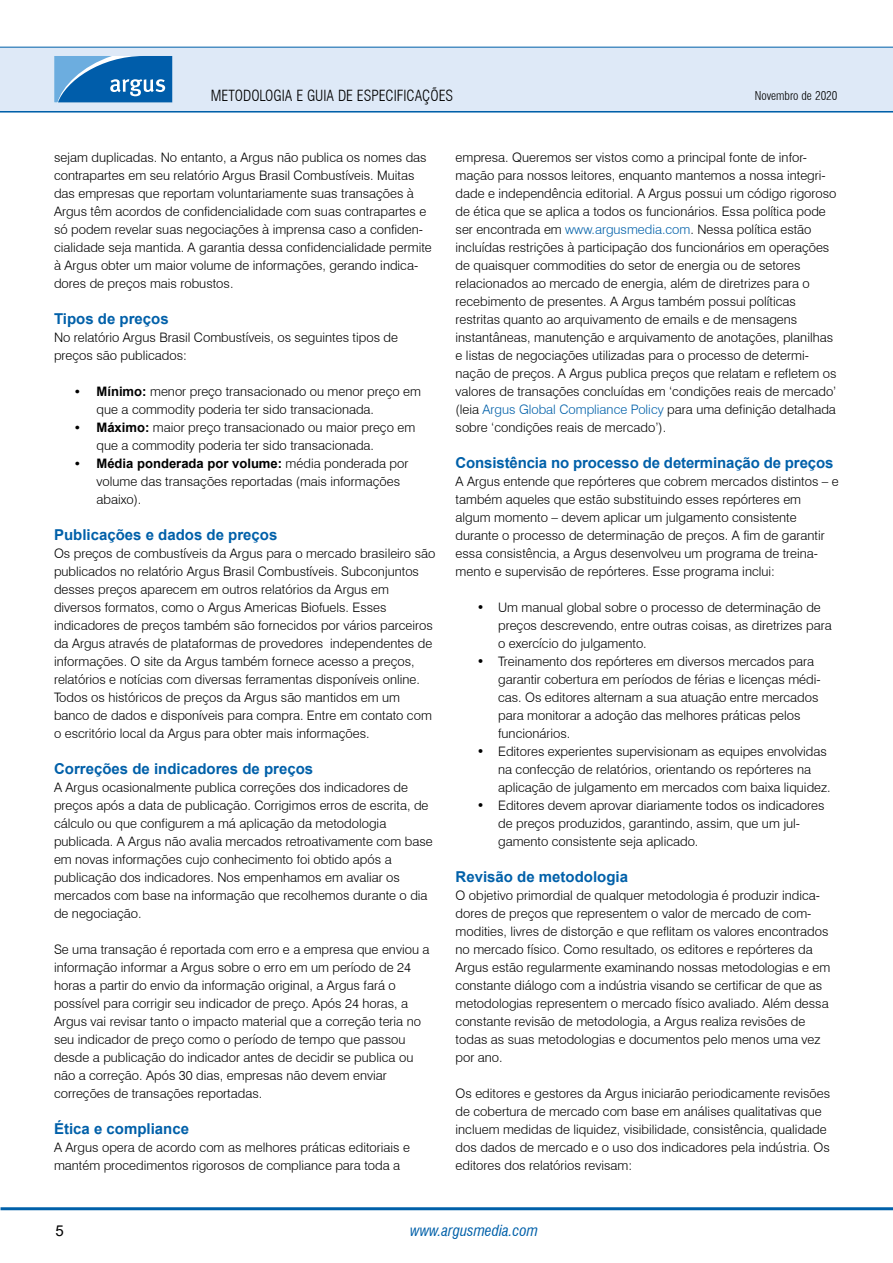
<style>
.page{position:relative;width:893px;height:1263px;background:#fff}
.page>*{position:absolute;margin:0;border:0;box-sizing:border-box;transform-origin:0 0}
.t1{font:700 15px "Arial";color:#0060a9}
.t2{font:300 condensed 15px "Swiss 721 BT";color:#000}
.t3{font:italic condensed 15px "Swiss 721 BT";color:#0060a9}
.t4{font:15px "Arial";color:#000}
.t5{font:300 13.05px/18px "Swiss 721 BT";color:#000}
.t6{font:700 13.05px "Arial";color:#000}
.t7{font:300 condensed 12px "Swiss 721 BT";color:#000}
.s1{font-family:"Arial";font-weight:700}
.s2{font-family:"Swiss 721 BT";font-weight:300}
.s3{color:#0060a9}
</style>
<div class="page">
<hr style="left:0;top:110px;width:893px;height:3px;background:#0060a9">
<div style="left:0;top:47px;width:893px;height:64px;background:#dee9f7"></div>
<hr style="left:0;top:47px;width:893px;height:1px;background:#0060a9">
<svg style="left:54px;top:56px;width:118px;height:46px;background:#307dbd"></svg>
<hr style="left:1px;top:1207px;width:892px;height:3px;background:#0060a9">
<p class="t2" style="left:211px;top:86px;width:244px">METODOLOGIA E GUIA DE ESPECIFICAÇÕES</p>
<p class="t7" style="left:755px;top:88px;width:84px">Novembro de 2020</p>
<p class="t5" style="left:54px;top:148px;width:379px">sejam duplicadas. No entanto, a Argus não publica os nomes das contrapartes em seu relatório Argus Brasil Combustíveis. Muitas das empresas que reportam voluntariamente suas transações à Argus têm acordos de confidencialidade com suas contrapartes e só podem revelar suas negociações à imprensa caso a confiden&shy;cialidade seja mantida. A garantia dessa confidencialidade permite à Argus obter um maior volume de informações, gerando indica&shy;dores de preços mais robustos.</p>
<p class="t1" style="left:54px;top:308px;width:116px">Tipos de preços</p>
<p class="t5" style="left:54px;top:328px;width:346px">No relatório Argus Brasil Combustíveis, os seguintes tipos de preços são publicados:</p>
<p class="t5" style="left:97px;top:382px;width:326px;text-indent:-21px"><span class="s1">• Mínimo:</span> menor preço transacionado ou menor preço em que a commodity poderia ter sido transacionada.</p>
<p class="t5" style="left:97px;top:418px;width:320px;text-indent:-21px"><span class="s1">• Máximo:</span> maior preço transacionado ou maior preço em que a commodity poderia ter sido transacionada.</p>
<p class="t6" style="left:75px;top:454px;width:335px">• Média ponderada por volume: <span class="s2">média ponderada por</span></p>
<p class="t5" style="left:97px;top:472px;width:305px">volume das transações reportadas (mais informações abaixo).</p>
<p class="t1" style="left:54px;top:524px;width:225px">Publicações e dados de preços</p>
<p class="t5" style="left:54px;top:544px;width:383px">Os preços de combustíveis da Argus para o mercado brasileiro são publicados no relatório Argus Brasil Combustíveis. Subconjuntos desses preços aparecem em outros relatórios da Argus em diversos formatos, como o Argus Americas Biofuels. Esses indicadores de preços também são fornecidos por vários parceiros da Argus através de plataformas de provedores independentes de informações. O site da Argus também fornece acesso a preços, relatórios e notícias com diversas ferramentas disponíveis online.<br>Todos os históricos de preços da Argus são mantidos em um banco de dados e disponíveis para compra. Entre em contato com o escritório local da Argus para obter mais informações.</p>
<p class="t1" style="left:54px;top:758px;width:261px">Correções de indicadores de preços</p>
<p class="t5" style="left:54px;top:778px;width:380px">A Argus ocasionalmente publica correções dos indicadores de preços após a data de publicação. Corrigimos erros de escrita, de cálculo ou que configurem a má aplicação da metodologia publicada. A Argus não avalia mercados retroativamente com base em novas informações cujo conhecimento foi obtido após a publicação dos indicadores. Nos empenhamos em avaliar os mercados com base na informação que recolhemos durante o dia de negociação.</p>
<p class="t5" style="left:54px;top:940px;width:377px">Se uma transação é reportada com erro e a empresa que enviou a informação informar a Argus sobre o erro em um período de 24 horas a partir do envio da informação original, a Argus fará o possível para corrigir seu indicador de preço. Após 24 horas, a Argus vai revisar tanto o impacto material que a correção teria no seu indicador de preço como o período de tempo que passou desde a publicação do indicador antes de decidir se publica ou não a correção. Após 30 dias, empresas não devem enviar correções de transações reportadas.</p>
<p class="t1" style="left:54px;top:1118px;width:137px">Ética e compliance</p>
<p class="t5" style="left:54px;top:1138px;width:358px">A Argus opera de acordo com as melhores práticas editoriais e mantém procedimentos rigorosos de compliance para toda a</p>
<p class="t5" style="left:456px;top:148px;width:382px">empresa. Queremos ser vistos como a principal fonte de infor&shy;mação para nossos leitores, enquanto mantemos a nossa integri&shy;dade e independência editorial. A Argus possui um código rigoroso de ética que se aplica a todos os funcionários. Essa política pode ser encontrada em <span class="s3">www.argusmedia.com</span>. Nessa política estão incluídas restrições à participação dos funcionários em operações de quaisquer commodities do setor de energia ou de setores relacionados ao mercado de energia, além de diretrizes para o recebimento de presentes. A Argus também possui políticas restritas quanto ao arquivamento de emails e de mensagens instantâneas, manutenção e arquivamento de anotações, planilhas e listas de negociações utilizadas para o processo de determi&shy;nação de preços. A Argus publica preços que relatam e refletem os valores de transações concluídas em ‘condições reais de mercado’ (leia <span class="s3">Argus Global Compliance Policy</span> para uma definição detalhada sobre ‘condições reais de mercado’).</p>
<p class="t1" style="left:456px;top:452px;width:379px">Consistência no processo de determinação de preços</p>
<p class="t5" style="left:456px;top:472px;width:385px">A Argus entende que repórteres que cobrem mercados distintos – e também aqueles que estão substituindo esses repórteres em algum momento – devem aplicar um julgamento consistente durante o processo de determinação de preços. A fim de garantir essa consistência, a Argus desenvolveu um programa de treina&shy;mento e supervisão de repórteres. Esse programa inclui:</p>
<p class="t5" style="left:498px;top:598px;width:335px;text-indent:-21px">• Um manual global sobre o processo de determinação de preços descrevendo, entre outras coisas, as diretrizes para o exercício do julgamento.</p>
<p class="t5" style="left:498px;top:652px;width:324px;text-indent:-21px">• Treinamento dos repórteres em diversos mercados para garantir cobertura em períodos de férias e licenças médi&shy;cas. Os editores alternam a sua atuação entre mercados para monitorar a adoção das melhores práticas pelos funcionários.</p>
<p class="t5" style="left:498px;top:742px;width:334px;text-indent:-21px">• Editores experientes supervisionam as equipes envolvidas na confecção de relatórios, orientando os repórteres na aplicação de julgamento em mercados com baixa liquidez.</p>
<p class="t5" style="left:498px;top:796px;width:328px;text-indent:-21px">• Editores devem aprovar diariamente todos os indicadores de preços produzidos, garantindo, assim, que um jul&shy;gamento consistente seja aplicado.</p>
<p class="t1" style="left:456px;top:866px;width:174px">Revisão de metodologia</p>
<p class="t5" style="left:456px;top:886px;width:376px">O objetivo primordial de qualquer metodologia é produzir indica&shy;dores de preços que representem o valor de mercado de com&shy;modities, livres de distorção e que reflitam os valores encontrados no mercado físico. Como resultado, os editores e repórteres da Argus estão regularmente examinando nossas metodologias e em constante diálogo com a indústria visando se certificar de que as metodologias representem o mercado físico avaliado. Além dessa constante revisão de metodologia, a Argus realiza revisões de todas as suas metodologias e documentos pelo menos uma vez por ano.</p>
<p class="t5" style="left:456px;top:1084px;width:376px">Os editores e gestores da Argus iniciarão periodicamente revisões de cobertura de mercado com base em análises qualitativas que incluem medidas de liquidez, visibilidade, consistência, qualidade dos dados de mercado e o uso dos indicadores pela indústria. Os editores dos relatórios revisam:</p>
<p class="t4" style="left:55px;top:1220px;width:10px">5</p>
<p class="t3" style="left:410px;top:1221px;width:129px">www.argusmedia.com</p>
</div>
